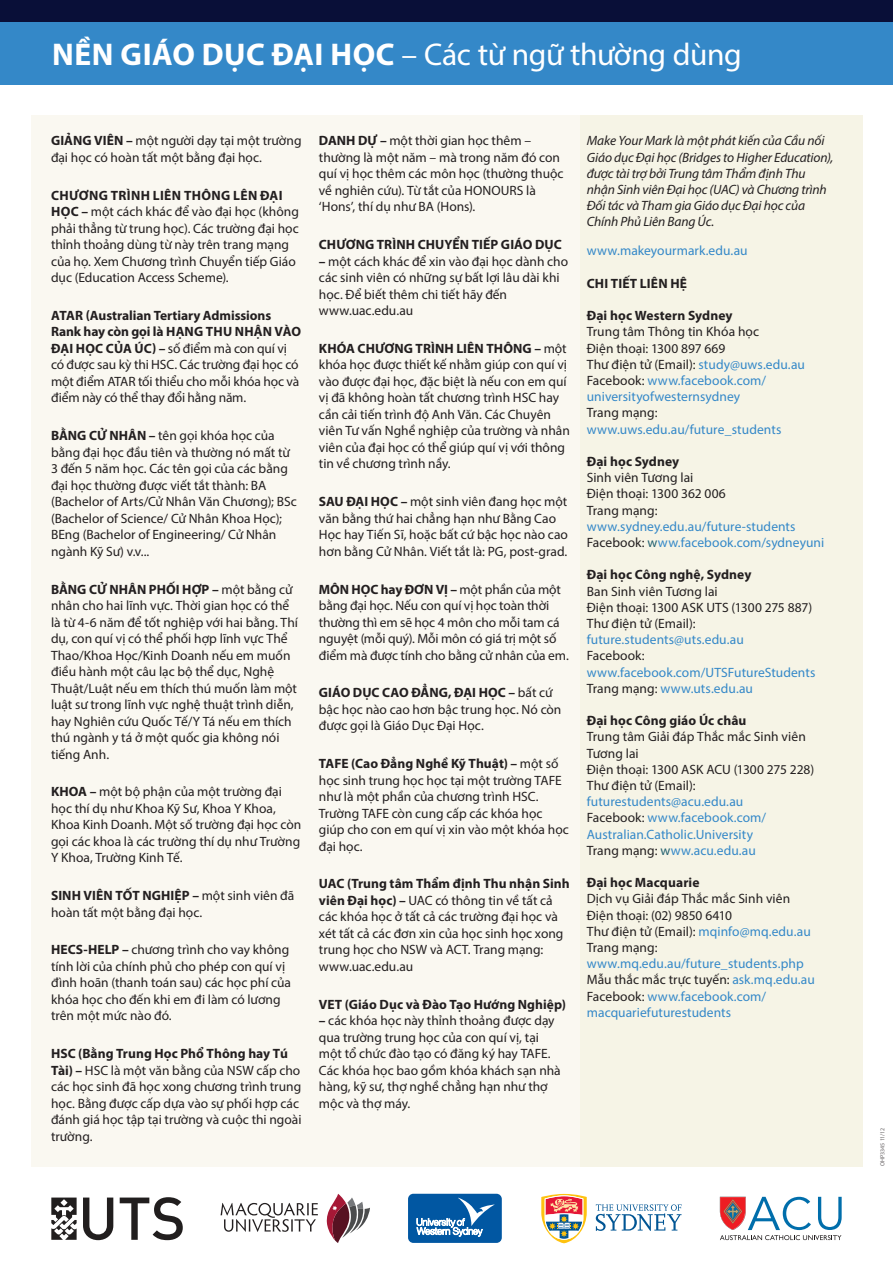
<style>
.page{position:relative;width:893px;height:1263px;background:#fff}
.page>*{position:absolute;margin:0;border:0;box-sizing:border-box;transform-origin:0 0}
.t1{font:31.5px "Myriad Pro";letter-spacing:-.015em;color:#fff}
.t2{font:13.5px/16.5px "Myriad Pro";color:#231f20}
.t3{font:13.5px/16.2px "Myriad Pro";letter-spacing:.005em;color:#3488c8}
.t4{font:italic 13.5px/16.2px "Myriad Pro";letter-spacing:-.01em;color:#231f20}
.t5{font:700 13.5px "Myriad Pro";letter-spacing:.01em;color:#231f20}
.t6{font:6px "Myriad Pro";color:#696566}
.s1{font-weight:700}
.s2{color:#3488c8}
.s3{color:#231f20}
.s4{color:#205f6e}
</style>
<div class="page">
<div style="left:0;top:21px;width:893px;height:64px;background:#3488c8"></div>
<div style="left:0;top:0;width:893px;height:21px;background:#090f38"></div>
<svg style="left:221px;top:1203px;width:97px;height:29px"></svg>
<svg style="left:326px;top:1194px;width:44px;height:49px"></svg>
<div style="left:408px;top:1194px;width:94px;height:49px;background:#0157a2;border-radius:5px"></div>
<svg style="left:416px;top:1197px;width:79px;height:39px"></svg>
<svg style="left:596px;top:1204px;width:85px;height:27px"></svg>
<svg style="left:541px;top:1194px;width:46px;height:49px"></svg>
<svg style="left:51px;top:1197px;width:26px;height:43px"></svg>
<svg style="left:83px;top:1197px;width:30px;height:43px"></svg>
<svg style="left:120px;top:1197px;width:63px;height:43px"></svg>
<svg style="left:720px;top:1197px;width:122px;height:43px"></svg>
<div style="left:31px;top:115px;width:832px;height:1051px;background:#faf8f1"></div>
<div style="left:580px;top:115px;width:283px;height:1051px;background:#f6f4e6"></div>
<p class="t1" style="left:52px;top:35px;width:691px"><span class="s1">NỀN GIÁO DỤC ĐẠI HỌC</span> – Các từ ngữ thường dùng</p>
<p class="t2" style="left:51px;top:132px;width:252px"><span class="s1">GIẢNG VIÊN –</span> một người dạy tại một trường đại học có hoàn tất một bằng đại học.</p>
<p class="t2" style="left:51px;top:187px;width:249px"><span class="s1">CHƯƠNG TRÌNH LIÊN THÔNG LÊN ĐẠI HỌC –</span> một cách khác để vào đại học (không phải thẳng từ trung học). Các trường đại học thỉnh thoảng dùng từ này trên trang mạng của họ. Xem Chương trình Chuyển tiếp Giáo dục (Education Access Scheme).</p>
<p class="t2" style="left:51px;top:307px;width:252px"><span class="s1">ATAR (Australian Tertiary Admissions Rank hay còn gọi là HẠNG THU NHẬN VÀO ĐẠI HỌC CỦA ÚC) –</span> số điểm mà con quí vị có được sau kỳ thi HSC. Các trường đại học có một điểm ATAR tối thiểu cho mỗi khóa học và điểm này có thể thay đổi hằng năm.</p>
<p class="t2" style="left:51px;top:427px;width:247px"><span class="s1">BẰNG CỬ NHÂN –</span> tên gọi khóa học của bằng đại học đầu tiên và thường nó mất từ 3 đến 5 năm học. Các tên gọi của các bằng đại học thường được viết tắt thành: BA (Bachelor of Arts/Cử Nhân Văn Chương); BSc (Bachelor of Science/ Cử Nhân Khoa Học); BEng (Bachelor of Engineering/ Cử Nhân ngành Kỹ Sư) v.v...</p>
<p class="t2" style="left:51px;top:580px;width:248px"><span class="s1">BẰNG CỬ NHÂN PHỐI HỢP –</span> một bằng cử nhân cho hai lĩnh vực. Thời gian học có thể là từ 4-6 năm để tốt nghiệp với hai bằng. Thí dụ, con quí vị có thể phối hợp lĩnh vực Thể Thao/Khoa Học/Kinh Doanh nếu em muốn điều hành một câu lạc bộ thể dục, Nghệ Thuật/Luật nếu em thích thú muốn làm một luật sư trong lĩnh vực nghệ thuật trình diễn, hay Nghiên cứu Quốc Tế/Y Tá nếu em thích thú ngành y tá ở một quốc gia không nói tiếng Anh.</p>
<p class="t2" style="left:51px;top:783px;width:252px"><span class="s1">KHOA –</span> một bộ phận của một trường đại học thí dụ như Khoa Kỹ Sư, Khoa Y Khoa, Khoa Kinh Doanh. Một số trường đại học còn gọi các khoa là các trường thí dụ như Trường Y Khoa, Trường Kinh Tế.</p>
<p class="t2" style="left:51px;top:887px;width:245px"><span class="s1">SINH VIÊN TỐT NGHIỆP –</span> một sinh viên đã hoàn tất một bằng đại học.</p>
<p class="t2" style="left:51px;top:941px;width:242px"><span class="s1">HECS-HELP –</span> chương trình cho vay không tính lời của chính phủ cho phép con quí vị đình hoãn (thanh toán sau) các học phí của khóa học cho đến khi em đi làm có lương trên một mức nào đó.</p>
<p class="t2" style="left:51px;top:1045px;width:252px"><span class="s1">HSC (Bằng Trung Học Phổ Thông hay Tú Tài) –</span> HSC là một văn bằng của NSW cấp cho các học sinh đã học xong chương trình trung học. Bằng được cấp dựa vào sự phối hợp các đánh giá học tập tại trường và cuộc thi ngoài trường.</p>
<p class="t2" style="left:319px;top:132px;width:246px"><span class="s1">DANH DỰ –</span> một thời gian học thêm – thường là một năm – mà trong năm đó con quí vị học thêm các môn học (thường thuộc về nghiên cứu). Từ tắt của HONOURS là ‘Hons’, thí dụ như BA (Hons).</p>
<p class="t5" style="left:319px;top:236px;width:244px">CHƯƠNG TRÌNH CHUYỂN TIẾP GIÁO DỤC</p>
<p class="t2" style="left:319px;top:253px;width:251px"><span class="s1">–</span> một cách khác để xin vào đại học dành cho các sinh viên có những sự bất lợi lâu dài khi học. Để biết thêm chi tiết hãy đến www.uac.edu.au</p>
<p class="t2" style="left:319px;top:340px;width:252px"><span class="s1">KHÓA CHƯƠNG TRÌNH LIÊN THÔNG –</span> một khóa học được thiết kế nhằm giúp con quí vị vào được đại học, đặc biệt là nếu con em quí vị đã không hoàn tất chương trình HSC hay cần cải tiến trình độ Anh Văn. Các Chuyên viên Tư vấn Nghề nghiệp của trường và nhân viên của đại học có thể giúp quí vị với thông tin về chương trình nầy.</p>
<p class="t2" style="left:319px;top:493px;width:250px"><span class="s1">SAU ĐẠI HỌC –</span> một sinh viên đang học một văn bằng thứ hai chẳng hạn như Bằng Cao Học hay Tiến Sĩ, hoặc bất cứ bậc học nào cao hơn bằng Cử Nhân. Viết tắt là: PG, post-grad.</p>
<p class="t2" style="left:319px;top:580px;width:251px"><span class="s1">MÔN HỌC hay ĐƠN VỊ –</span> một phần của một bằng đại học. Nếu con quí vị học toàn thời thường thì em sẽ học 4 môn cho mỗi tam cá nguyệt (mỗi quý). Mỗi môn có giá trị một số điểm mà được tính cho bằng cử nhân của em.</p>
<p class="t2" style="left:319px;top:684px;width:244px"><span class="s1">GIÁO DỤC CAO ĐẲNG, ĐẠI HỌC –</span> bất cứ bậc học nào cao hơn bậc trung học. Nó còn được gọi là Giáo Dục Đại Học.</p>
<p class="t2" style="left:319px;top:755px;width:251px"><span class="s1">TAFE (Cao Đẳng Nghề Kỹ Thuật) –</span> một số học sinh trung học học tại một trường TAFE như là một phần của chương trình HSC.<br>Trường TAFE còn cung cấp các khóa học giúp cho con em quí vị xin vào một khóa học đại học.</p>
<p class="t2" style="left:319px;top:875px;width:252px"><span class="s1">UAC (Trung tâm Thẩm định Thu nhận Sinh viên Đại học) –</span> UAC có thông tin về tất cả các khóa học ở tất cả các trường đại học và xét tất cả các đơn xin của học sinh học xong trung học cho NSW và ACT. Trang mạng: www.uac.edu.au</p>
<p class="t5" style="left:319px;top:995px;width:249px">VET (Giáo Dục và Đào Tạo Hướng Nghiệp)</p>
<p class="t2" style="left:319px;top:1012px;width:243px"><span class="s1">–</span> các khóa học này thỉnh thoảng được dạy qua trường trung học của con quí vị, tại một tổ chức đào tạo có đăng ký hay TAFE.<br>Các khóa học bao gồm khóa khách sạn nhà hàng, kỹ sư, thợ nghề chẳng hạn như thợ mộc và thợ máy.</p>
<p class="t4" style="left:587px;top:133px;width:248px">Make Your Mark là một phát kiến của Cầu nối Giáo dục Đại học (Bridges to Higher Education), được tài trợ bởi Trung tâm Thẩm định Thu nhận Sinh viên Đại học (UAC) và Chương trình Đối tác và Tham gia Giáo dục Đại học của Chính Phủ Liên Bang Úc.</p>
<p class="t3" style="left:587px;top:243px;width:162px">www.makeyourmark.edu.au</p>
<p class="t5" style="left:587px;top:274px;width:102px">CHI TIẾT LIÊN HỆ</p>
<p class="t5" style="left:587px;top:307px;width:147px">Đại học Western Sydney</p>
<p class="t2" style="left:587px;top:323px;width:174px">Trung tâm Thông tin Khóa học</p>
<p class="t2" style="left:587px;top:340px;width:140px">Điện thoại: 1300 897 669</p>
<p class="t2" style="left:587px;top:356px;width:220px">Thư điện tử (Email): <span class="s2">study@uws.edu.au</span></p>
<p class="t3" style="left:587px;top:372px;width:181px"><span class="s3">Facebook:</span> www.facebook.com/ universityofwesternsydney</p>
<p class="t3" style="left:587px;top:405px;width:196px"><span class="s3">Trang mạng: </span>www.uws.edu.au/future_students</p>
<p class="t5" style="left:587px;top:453px;width:94px">Đại học Sydney</p>
<p class="t2" style="left:587px;top:469px;width:108px">Sinh viên Tương lai</p>
<p class="t2" style="left:587px;top:485px;width:141px">Điện thoại: 1300 362 006</p>
<p class="t3" style="left:587px;top:502px;width:210px"><span class="s3">Trang mạng: </span>www.sydney.edu.au/future-students</p>
<p class="t3" style="left:587px;top:534px;width:239px"><span class="s3">Facebook:</span> <span class="s4">w</span>ww.facebook.com/sydneyuni</p>
<p class="t5" style="left:587px;top:566px;width:166px">Đại học Công nghệ, Sydney</p>
<p class="t2" style="left:587px;top:583px;width:132px">Ban Sinh viên Tương lai</p>
<p class="t2" style="left:587px;top:599px;width:227px">Điện thoại: 1300 ASK UTS (1300 275 887)</p>
<p class="t3" style="left:587px;top:615px;width:159px"><span class="s3">Thư điện tử (Email): </span>future.students@uts.edu.au</p>
<p class="t3" style="left:587px;top:648px;width:230px"><span class="s3">Facebook: </span>www.facebook.com/UTSFutureStudents</p>
<p class="t3" style="left:587px;top:680px;width:168px"><span class="s3">Trang mạng:</span> www.uts.edu.au</p>
<p class="t5" style="left:587px;top:712px;width:161px">Đại học Công giáo Úc châu</p>
<p class="t2" style="left:587px;top:729px;width:220px">Trung tâm Giải đáp Thắc mắc Sinh viên<br>Tương lai</p>
<p class="t2" style="left:587px;top:761px;width:229px">Điện thoại: 1300 ASK ACU (1300 275 228)</p>
<p class="t3" style="left:587px;top:777px;width:158px"><span class="s3">Thư điện tử (Email): </span>futurestudents@acu.edu.au</p>
<p class="t3" style="left:587px;top:810px;width:181px"><span class="s3">Facebook:</span> www.facebook.com/<br>Australian.Catholic.University</p>
<p class="t3" style="left:587px;top:842px;width:171px"><span class="s3">Trang mạng:</span> <span class="s4">w</span>ww.acu.edu.au</p>
<p class="t5" style="left:587px;top:874px;width:114px">Đại học Macquarie</p>
<p class="t2" style="left:587px;top:890px;width:205px">Dịch vụ Giải đáp Thắc mắc Sinh viên</p>
<p class="t2" style="left:587px;top:907px;width:147px">Điện thoại: (02) 9850 6410</p>
<p class="t2" style="left:587px;top:923px;width:225px">Thư điện tử (Email): <span class="s2">mqinfo@mq.edu.au</span></p>
<p class="t3" style="left:587px;top:939px;width:218px"><span class="s3">Trang mạng: </span>www.mq.edu.au/future_students.php</p>
<p class="t2" style="left:587px;top:971px;width:230px">Mẫu thắc mắc trực tuyến: <span class="s2">ask.mq.edu.au</span></p>
<p class="t3" style="left:587px;top:988px;width:181px"><span class="s3">Facebook:</span> www.facebook.com/ macquariefuturestudents</p>
<p class="t6" style="left:879px;top:1166px;width:40px;rotate:-90deg">OHP3345 11/12</p>
</div>
